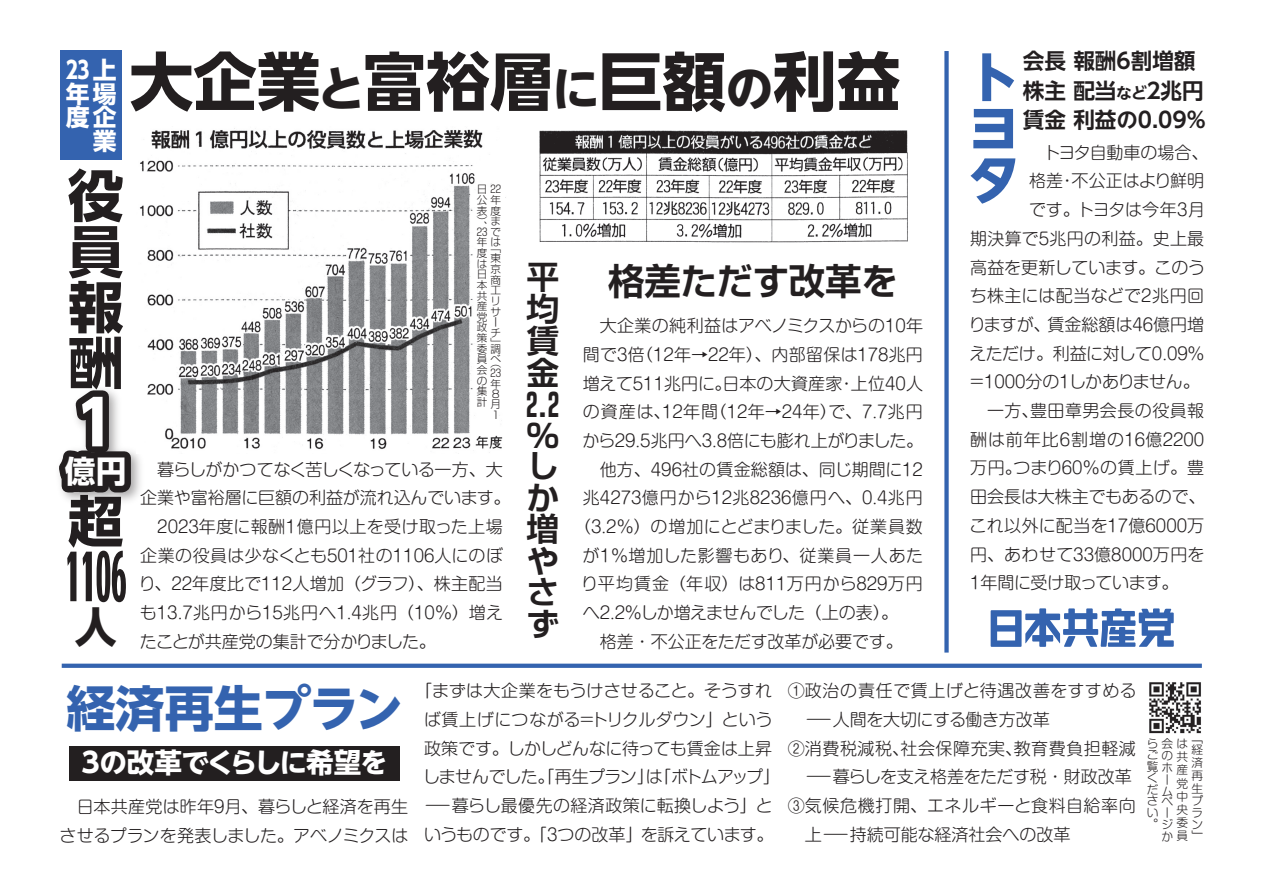
<style>
.page{position:relative;width:1263px;height:893px;background:#fff}
.page>*{position:absolute;margin:0;border:0;box-sizing:border-box;transform-origin:0 0}
.t1{font:700 63.6px "UD Shin Go NT Pro";color:#231f20}
.t2{font:700 61.65px "UD Shin Go NT Pro";color:#231f20}
.t3{font:700 61.65px "UD Shin Go NT Pro";color:#fff}
.t4{font:700 55.8px/55.8px "UD Shin Go NT Pro";color:#231f20;text-align:justify}
.t5{font:700 54.15px/51px "UD Shin Go NT Pro";color:#3463af;text-align:justify}
.t6{font:700 49.2px "UD Shin Go NT Pro";letter-spacing:-.01em;color:#3463af}
.t7{font:700 42px "UD Shin Go NT Pro";color:#231f20}
.t8{font:700 36.6px "Shin Go Pr 5 De";letter-spacing:-.01em;color:#231f20}
.t9{font:700 31.95px/31.5px "Shin Go Pr 5 De";color:#231f20;text-align:justify}
.t10{font:700 30.75px "UD Shin Go NT Pro";color:#fff}
.t11{font:700 27.6px "UD Shin Go NT Pro";letter-spacing:-.05em;color:#fff}
.t12{font:700 23.85px/23.9px "UD Shin Go NT Pro";color:#fff;text-align:right}
.t13{font:700 21.6px/29.2px "UD Shin Go NT Pro De";color:#231f20}
.t14{font:300 16.95px/28.7px "Shin M Go Pro";color:#231f20}
.t15{font:300 16.95px "Shin M Go Pro";letter-spacing:.03em;color:#231f20}
.t16{font:300 16.95px "Shin M Go Pro";letter-spacing:.04em;color:#231f20}
.t17{font:300 16.95px "Shin M Go Pro";letter-spacing:.025em;color:#231f20}
.t18{font:300 16.95px "Shin M Go Pro";letter-spacing:-.02em;color:#231f20}
.t19{font:300 16.95px "Shin M Go Pro";letter-spacing:-.03em;color:#231f20;scale:2 1}
.t20{font:300 16.95px "Shin M Go Pro";letter-spacing:-.025em;color:#231f20}
.t21{font:300 16.95px "Shin M Go Pro";letter-spacing:-.025em;color:#231f20;scale:2 1}
.t22{font:300 16.95px "Shin M Go Pro";letter-spacing:-.03em;color:#231f20}
.t23{font:300 16.95px "Shin M Go Pro";letter-spacing:-.045em;color:#231f20}
.t24{font:300 11.7px/11.4px "Shin M Go Pro";color:#231f20}
.t25{font:300 10.65px/10.6px "Shin Go Pr 5";color:#231f20;text-align:justify}
.s1{font-size:48.15px}
.s2{font-size:15.9px}
</style>
<div class="page">
<div style="left:60px;top:51px;width:62px;height:109px;background:#3463af"></div>
<div style="left:944px;top:51px;width:5px;height:602px;background:#3463af"></div>
<svg style="left:991px;top:608px;width:183px;height:39px"></svg>
<svg style="left:59px;top:389px;width:82px;height:112px"></svg>
<div style="left:69px;top:746px;width:330px;height:35px;background:#231f20"></div>
<svg style="left:62px;top:664px;width:1140px;height:4px;fill:#3463af"></svg>
<img style="left:1149px;top:682px;width:52px;height:52px">
<img style="left:136px;top:128px;width:370px;height:325px">
<img style="left:539px;top:130px;width:369px;height:112px">
<h1 class="t1" style="left:130px;top:30px;width:772px">大企業<span class="s1">と</span>富裕層<span class="s1">に</span>巨額<span class="s1">の</span>利益</h1>
<p class="t13" style="left:1023px;top:46px;width:182px">会長 報酬6割増額株主 配当<span class="s2">など</span>２兆円</p>
<h3 class="t12" style="left:66px;top:57px;width:52px">23上年場度企業</h3>
<h3 class="t5" style="left:967px;top:50px;width:50px">トヨタ</h3>
<p class="t13" style="left:1023px;top:104px;width:186px">賃金 利益の0.09％</p>
<p class="t14" style="left:1029px;top:136px;width:181px">　トヨタ自動車の場合、</p>
<p class="t14" style="left:1029px;top:165px;width:177px">格差・不公正はより鮮明</p>
<p class="t23" style="left:1029px;top:196px;width:177px">です。トヨタは今年３月</p>
<p class="t14" style="left:970px;top:222px;width:236px">期決算で５兆円の利益。史上最</p>
<p class="t14" style="left:970px;top:251px;width:237px">高益を更新しています。このう</p>
<p class="t14" style="left:970px;top:280px;width:236px">ち株主には配当などで２兆円回</p>
<p class="t14" style="left:969px;top:308px;width:237px">りますが、賃金総額は46億円増</p>
<p class="t20" style="left:970px;top:340px;width:236px">えただけ。利益に対して0.09％</p>
<p class="t14" style="left:968px;top:366px;width:233px">＝1000分の１しかありません。</p>
<p class="t17" style="left:970px;top:397px;width:236px">　一方、豊田章男会長の役員報</p>
<p class="t14" style="left:970px;top:423px;width:236px">酬は前年比６割増の16億2200</p>
<p class="t17" style="left:970px;top:454px;width:236px">万円。つまり60％の賃上げ。豊</p>
<p class="t14" style="left:970px;top:480px;width:237px">田会長は大株主でもあるので、</p>
<p class="t14" style="left:969px;top:509px;width:236px">これ以外に配当を17億6000万</p>
<p class="t14" style="left:970px;top:538px;width:236px">円、あわせて33億8000万円を</p>
<p class="t22" style="left:967px;top:569px;width:213px">１年間に受け取っています。</p>
<h3 class="t4" style="left:68px;top:166px;width:57px">役員報酬</h3>
<p class="t25" style="left:477px;top:183px;width:26px">日 22公年表度）ま23で年は</p>
<p class="t25" style="left:491px;top:241px;width:12px;text-align:left">「東京商工リサーチ」</p>
<p class="t25" style="left:491px;top:342px;width:12px;line-height:12.3px;text-indent:-14px">委調べ（23</p>
<p class="t25" style="left:491px;top:378px;width:12px;text-align:left">年<br>８月<br>１</p>
<p class="t25" style="left:477px;top:220px;width:11px">、</p>
<p class="t25" style="left:477px;top:247px;width:12px">度は日本共産党政策</p>
<p class="t25" style="left:477px;top:353px;width:12px">員会の集計</p>
<h3 class="t9" style="left:526px;top:258px;width:34px">平均賃金2.2％しか増やさず</h3>
<h3 class="t8" style="left:608px;top:251px;width:291px">格差ただす改革を</h3>
<p class="t14" style="left:583px;top:309px;width:342px">　大企業の純利益はアベノミクスからの10年</p>
<p class="t14" style="left:583px;top:338px;width:342px">間で３倍（12年→22年）、内部留保は178兆円</p>
<p class="t14" style="left:583px;top:367px;width:342px">増えて511兆円に。日本の大資産家・上位40人</p>
<p class="t14" style="left:583px;top:396px;width:342px">の資産は、12年間（12年→24年）で、7.7兆円</p>
<p class="t14" style="left:582px;top:424px;width:342px">から29.5兆円へ3.8倍にも膨れ上がりました。</p>
<p class="t14" style="left:583px;top:453px;width:342px">　他方、496社の賃金総額は、同じ期間に12</p>
<p class="t14" style="left:583px;top:482px;width:342px">兆4273億円から12兆8236億円へ、0.4兆円</p>
<p class="t14" style="left:574px;top:510px;width:350px">（3.2％）の増加にとどまりました。従業員数</p>
<p class="t15" style="left:582px;top:542px;width:342px">が１％増加した影響もあり、従業員一人あた</p>
<p class="t14" style="left:581px;top:568px;width:343px">り平均賃金（年収）は811万円から829万円</p>
<p class="t18" style="left:583px;top:599px;width:317px">へ2.2％しか増えませんでした（上の表）。</p>
<p class="t14" style="left:583px;top:625px;width:321px">　格差・不公正をただす改革が必要です。</p>
<h2 class="t3" style="left:65px;top:373px;width:39px">１</h2>
<h3 class="t10" style="left:65px;top:446px;width:61px">億円</h3>
<p class="t14" style="left:139px;top:453px;width:373px">　暮らしがかつてなく苦しくなっている一方、大企業や富裕層に巨額の利益が流れ込んでいます。　2023年度に報酬１億円以上を受け取った上場企業の役員は少なくとも501社の1106人にのぼり、22年度比で112人増加（グラフ）、株主配当も13.7兆円から15兆円へ1.4兆円（10％）増えたことが共産党の集計で分かりました。</p>
<h3 class="t4" style="left:68px;top:492px;width:56px">超</h3>
<h2 class="t2" style="left:65px;top:527px;width:63px">1106</h2>
<h3 class="t7" style="left:75px;top:593px;width:44px">人</h3>
<h3 class="t6" style="left:66px;top:668px;width:338px">経済再生プラン</h3>
<h3 class="t11" style="left:77px;top:740px;width:313px">３の改革でくらしに希望を</h3>
<p class="t14" style="left:60px;top:790px;width:350px">　日本共産党は昨年９月、暮らしと経済を再生させるプランを発表しました。アベノミクスは</p>
<p class="t14" style="left:415px;top:675px;width:366px;text-align:center">「まずは大企業をもうけさせること。そうすれば賃上げにつながる＝トリクルダウン」という政策です。しかしどんなに待っても賃金は上昇しませんでした。「再生プラン」は「ボトムアップ」－暮らし最優先の経済政策に転換しよう」というものです。「３つの改革」を訴えています。</p>
<p class="t16" style="left:788px;top:677px;width:350px">①政治の責任で賃上げと待遇改善をすすめる</p>
<p class="t21" style="left:802px;top:706px;width:125px">－人間を大切にする働き方改革</p>
<p class="t15" style="left:788px;top:735px;width:349px">②消費税減税、社会保障充実、教育費負担軽減</p>
<p class="t19" style="left:802px;top:763px;width:167px">－暮らしを支え格差をただす税・財政改革</p>
<p class="t16" style="left:788px;top:792px;width:349px">③気候危機打開、エネルギーと食料自給率向</p>
<p class="t14" style="left:805px;top:818px;width:267px">上－持続可能な経済社会への改革</p>
<p class="t24" style="left:1147px;top:737px;width:42px">ら会はごの<br>覧ホ<br>く<br>だ<br>さペ<br>いー<br>。</p>
<p class="t24" style="left:1176px;top:749px;width:13px;line-height:13.2px;text-align:justify">共産党中央委</p>
<p class="t24" style="left:1191px;top:731px;width:13px;line-height:12.3px;text-align:justify">「経済再生プラン</p>
<p class="t24" style="left:1161px;top:772px;width:12px;line-height:11.9px">ーム</p>
<p class="t24" style="left:1161px;top:817px;width:43px">ジ<br>か員」</p>
</div>
